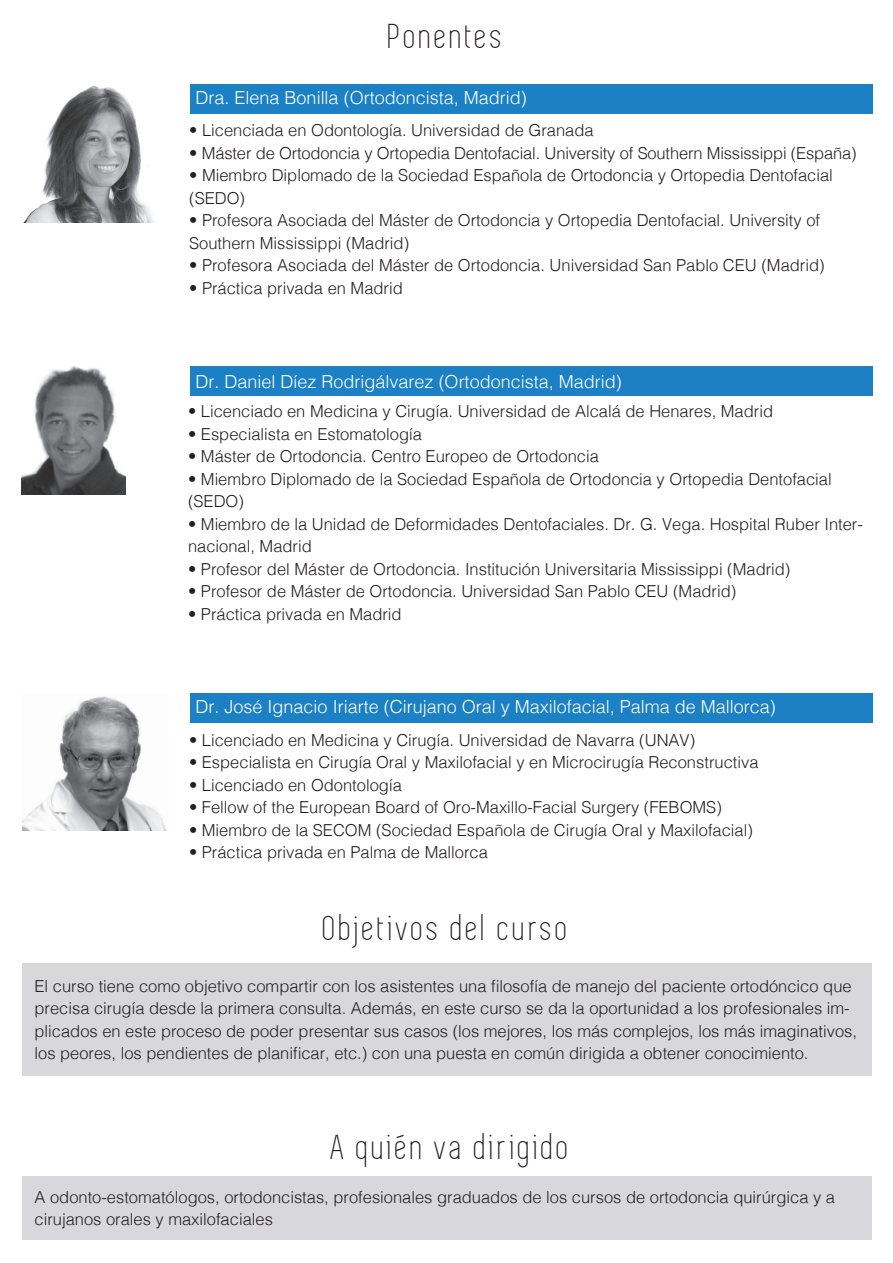
<style>
.page{position:relative;width:893px;height:1263px;background:#fff}
.page>*{position:absolute;margin:0;border:0;box-sizing:border-box;transform-origin:0 0}
.t1{font:36px "Simplifica";letter-spacing:.085em;color:#231f20}
.t2{font:300 18px "Helvetica";color:#fff}
.t3{font:300 16.5px/22.5px "Helvetica";color:#231f20}
</style>
<div class="page">
<div style="left:190px;top:84px;width:683px;height:29px;background:#1b81c4"></div>
<img style="left:24px;top:86px;width:129px;height:136px">
<img style="left:21px;top:367px;width:104px;height:128px">
<div style="left:190px;top:367px;width:683px;height:29px;background:#1b81c4"></div>
<img style="left:22px;top:696px;width:145px;height:135px">
<div style="left:190px;top:693px;width:683px;height:29px;background:#1b81c4"></div>
<div style="left:22px;top:963px;width:850px;height:113px;background:#d8d8da"></div>
<div style="left:22px;top:1176px;width:850px;height:64px;background:#d8d8da"></div>
<p class="t1" style="left:389px;top:18px;width:116px">Ponentes</p>
<p class="t2" style="left:196px;top:82px;width:333px">Dra. Elena Bonilla (Ortodoncista, Madrid)</p>
<p class="t3" style="left:189px;top:118px;width:406px">• Licenciada en Odontología. Universidad de Granada</p>
<p class="t3" style="left:189px;top:140px;width:669px">• Máster de Ortodoncia y Ortopedia Dentofacial. University of Southern Mississippi (España)</p>
<p class="t3" style="left:189px;top:163px;width:645px">• Miembro Diplomado de la Sociedad Española de Ortodoncia y Ortopedia Dentofacial (SEDO)</p>
<p class="t3" style="left:189px;top:208px;width:632px">• Profesora Asociada del Máster de Ortodoncia y Ortopedia Dentofacial. University of<br>Southern Mississippi (Madrid)</p>
<p class="t3" style="left:189px;top:253px;width:637px">• Profesora Asociada del Máster de Ortodoncia. Universidad San Pablo CEU (Madrid)</p>
<p class="t3" style="left:189px;top:275px;width:215px">• Práctica privada en Madrid</p>
<p class="t2" style="left:196px;top:366px;width:428px">Dr. Daniel Díez Rodrigálvarez (Ortodoncista, Madrid)</p>
<p class="t3" style="left:188px;top:399px;width:586px">• Licenciado en Medicina y Cirugía. Universidad de Alcalá de Henares, Madrid</p>
<p class="t3" style="left:188px;top:422px;width:235px">• Especialista en Estomatología</p>
<p class="t3" style="left:188px;top:444px;width:412px">• Máster de Ortodoncia. Centro Europeo de Ortodoncia</p>
<p class="t3" style="left:188px;top:467px;width:645px">• Miembro Diplomado de la Sociedad Española de Ortodoncia y Ortopedia Dentofacial (SEDO)</p>
<p class="t3" style="left:188px;top:512px;width:676px">• Miembro de la Unidad de Deformidades Dentofaciales. Dr. G. Vega. Hospital Ruber Inter&shy;nacional, Madrid</p>
<p class="t3" style="left:188px;top:557px;width:604px">• Profesor del Máster de Ortodoncia. Institución Universitaria Mississippi (Madrid)</p>
<p class="t3" style="left:188px;top:579px;width:550px">• Profesor de Máster de Ortodoncia. Universidad San Pablo CEU (Madrid)</p>
<p class="t3" style="left:188px;top:602px;width:215px">• Práctica privada en Madrid</p>
<p class="t2" style="left:196px;top:691px;width:582px">Dr. José Ignacio Iriarte (Cirujano Oral y Maxilofacial, Palma de Mallorca)</p>
<p class="t3" style="left:189px;top:727px;width:508px">• Licenciado en Medicina y Cirugía. Universidad de Navarra (UNAV)</p>
<p class="t3" style="left:189px;top:750px;width:571px">• Especialista en Cirugía Oral y Maxilofacial y en Microcirugía Reconstructiva</p>
<p class="t3" style="left:189px;top:772px;width:214px">• Licenciado en Odontología</p>
<p class="t3" style="left:189px;top:795px;width:534px">• Fellow of the European Board of Oro-Maxillo-Facial Surgery (FEBOMS)</p>
<p class="t3" style="left:189px;top:817px;width:565px">• Miembro de la SECOM (Sociedad Española de Cirugía Oral y Maxilofacial)</p>
<p class="t3" style="left:189px;top:840px;width:300px">• Práctica privada en Palma de Mallorca</p>
<p class="t1" style="left:323px;top:909px;width:246px">Objetivos del curso</p>
<p class="t3" style="left:35px;top:973px;width:824px">El curso tiene como objetivo compartir con los asistentes una filosofía de manejo del paciente ortodóncico que precisa cirugía desde la primera consulta. Además, en este curso se da la oportunidad a los profesionales im&shy;plicados en este proceso de poder presentar sus casos (los mejores, los más complejos, los más imaginativos, los peores, los pendientes de planificar, etc.) con una puesta en común dirigida a obtener conocimiento.</p>
<p class="t1" style="left:331px;top:1128px;width:240px">A quién va dirigido</p>
<p class="t3" style="left:35px;top:1184px;width:802px">A odonto-estomatólogos, ortodoncistas, profesionales graduados de los cursos de ortodoncia quirúrgica y a cirujanos orales y maxilofaciales</p>
</div>
